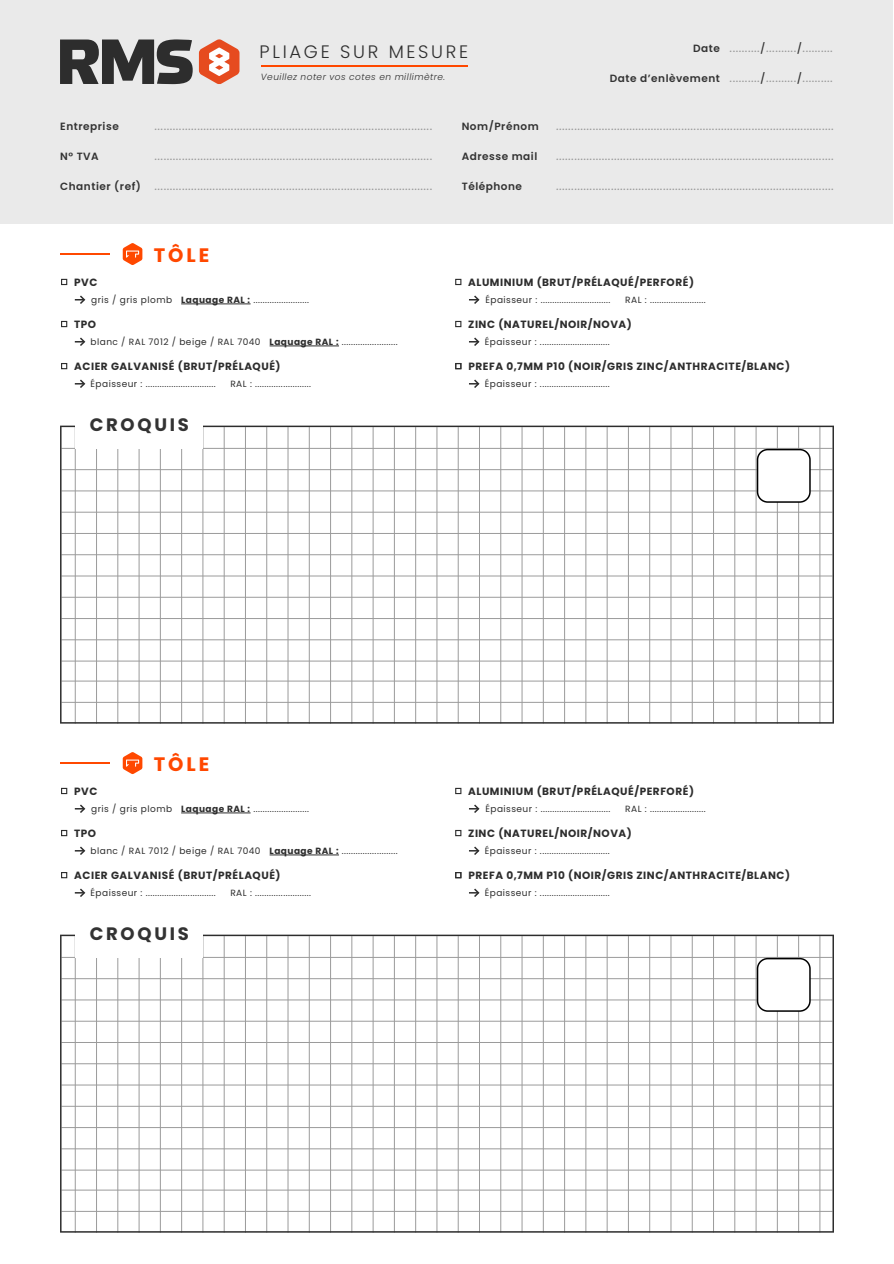
<style>
.page{position:relative;width:894px;height:1264px;background:#fff}
.page>*{position:absolute;margin:0;border:0;box-sizing:border-box;transform-origin:0 0}
.t1{font:700 19.5px "Poppins";letter-spacing:.15em;color:#ff4800}
.t2{font:300 18px "Poppins";letter-spacing:.15em;color:#2d2d2d}
.t3{font:700 18px "Poppins";letter-spacing:.15em;color:#333}
.t4{font:500 10.5px "Poppins";color:#999}
.t5{font:700 10.5px "Poppins";letter-spacing:.05em;color:#2d2d2d}
.t6{font:600 10.5px "Poppins";letter-spacing:.05em;color:#333}
.t7{font:9px "Poppins";letter-spacing:.05em;color:#2d2d2d}
.t8{font:italic 300 9px "Poppins";letter-spacing:.05em;color:#2d2d2d}
.s1{color:#333}
.s2{font-weight:700}
</style>
<div class="page">
<div style="left:0;top:0;width:892px;height:223px;background:#eaeaea"></div>
<svg style="left:60px;top:425px;width:773px;height:298px"></svg>
<hr style="left:60px;top:253px;width:49px;height:2px;background:#ff4800">
<svg style="left:61px;top:279px;width:6px;height:6px"></svg>
<svg style="left:61px;top:321px;width:6px;height:6px"></svg>
<svg style="left:61px;top:363px;width:6px;height:6px"></svg>
<svg style="left:75px;top:295px;width:11px;height:9px"></svg>
<svg style="left:75px;top:337px;width:11px;height:9px"></svg>
<svg style="left:75px;top:379px;width:11px;height:9px"></svg>
<hr style="left:181px;top:303px;width:69px;height:1px;background:#2d2d2d">
<div style="left:75px;top:420px;width:128px;height:28px;background:#fff"></div>
<div style="left:757px;top:449px;width:52px;height:53px;background:#fff;border-radius:10px"></div>
<div style="left:756px;top:449px;width:54px;height:54px;border:2px solid #000;border-radius:10px"></div>
<hr style="left:269px;top:345px;width:70px;height:1px;background:#2d2d2d">
<svg style="left:455px;top:279px;width:6px;height:6px"></svg>
<svg style="left:455px;top:321px;width:6px;height:6px"></svg>
<svg style="left:469px;top:295px;width:11px;height:9px"></svg>
<svg style="left:469px;top:337px;width:11px;height:9px"></svg>
<svg style="left:469px;top:379px;width:11px;height:9px"></svg>
<svg style="left:455px;top:363px;width:6px;height:6px"></svg>
<svg style="left:123px;top:243px;width:19px;height:22px"></svg>
<svg style="left:60px;top:934px;width:773px;height:298px"></svg>
<hr style="left:60px;top:762px;width:49px;height:2px;background:#ff4800">
<svg style="left:61px;top:788px;width:6px;height:6px"></svg>
<svg style="left:61px;top:830px;width:6px;height:6px"></svg>
<svg style="left:61px;top:872px;width:6px;height:6px"></svg>
<svg style="left:75px;top:804px;width:11px;height:9px"></svg>
<svg style="left:75px;top:846px;width:11px;height:9px"></svg>
<svg style="left:75px;top:888px;width:11px;height:9px"></svg>
<hr style="left:181px;top:812px;width:69px;height:1px;background:#2d2d2d">
<div style="left:75px;top:928px;width:128px;height:29px;background:#fff"></div>
<div style="left:757px;top:958px;width:52px;height:53px;background:#fff;border-radius:10px"></div>
<div style="left:756px;top:957px;width:54px;height:54px;border:2px solid #000;border-radius:10px"></div>
<hr style="left:269px;top:854px;width:70px;height:1px;background:#2d2d2d">
<svg style="left:455px;top:788px;width:6px;height:6px"></svg>
<svg style="left:455px;top:830px;width:6px;height:6px"></svg>
<svg style="left:469px;top:804px;width:11px;height:9px"></svg>
<svg style="left:469px;top:846px;width:11px;height:9px"></svg>
<svg style="left:469px;top:888px;width:11px;height:9px"></svg>
<svg style="left:455px;top:872px;width:6px;height:6px"></svg>
<svg style="left:123px;top:752px;width:19px;height:22px"></svg>
<svg style="left:60px;top:39px;width:133px;height:45px"></svg>
<svg style="left:199px;top:39px;width:40px;height:45px"></svg>
<hr style="left:261px;top:66px;width:207px;height:1px;background:#ff4800">
<h2 class="t2" style="left:259px;top:41px;width:210px">PLIAGE SUR MESURE</h2>
<p class="t8" style="left:261px;top:72px;width:186px">Veuillez noter vos cotes en millimètre.</p>
<p class="t6" style="left:60px;top:120px;width:60px">Entreprise</p>
<p class="t6" style="left:60px;top:150px;width:40px">N° TVA</p>
<p class="t6" style="left:60px;top:180px;width:82px">Chantier (ref)</p>
<p class="t4" style="left:154px;top:120px;width:279px">...........................................................................................</p>
<p class="t4" style="left:154px;top:150px;width:279px">...........................................................................................</p>
<p class="t4" style="left:154px;top:180px;width:279px">...........................................................................................</p>
<p class="t6" style="left:461px;top:120px;width:78px">Nom/Prénom</p>
<p class="t6" style="left:461px;top:150px;width:77px">Adresse mail</p>
<p class="t6" style="left:461px;top:180px;width:62px">Téléphone</p>
<p class="t6" style="left:693px;top:43px;width:28px">Date</p>
<p class="t6" style="left:609px;top:73px;width:112px">Date d’enlèvement</p>
<p class="t4" style="left:729px;top:43px;width:104px">..........<span class="s1">/</span>..........<span class="s1">/</span>..........</p>
<p class="t4" style="left:729px;top:73px;width:104px">..........<span class="s1">/</span>..........<span class="s1">/</span>..........</p>
<p class="t4" style="left:556px;top:120px;width:279px">...........................................................................................</p>
<p class="t4" style="left:556px;top:150px;width:279px">...........................................................................................</p>
<p class="t4" style="left:556px;top:180px;width:279px">...........................................................................................</p>
<p class="t5" style="left:74px;top:276px;width:25px">PVC</p>
<h1 class="t1" style="left:154px;top:243px;width:57px">TÔLE</h1>
<p class="t5" style="left:468px;top:276px;width:227px">ALUMINIUM (BRUT/PRÉLAQUÉ/PERFORÉ)</p>
<p class="t7" style="left:91px;top:295px;width:219px">gris / gris plomb <span class="s2">Laquage RAL :</span> ........................</p>
<p class="t5" style="left:74px;top:318px;width:24px">TPO</p>
<p class="t7" style="left:91px;top:337px;width:308px">blanc / RAL 7012 / beige / RAL 7040 <span class="s2">Laquage RAL :</span> ........................</p>
<p class="t7" style="left:91px;top:379px;width:126px">Épaisseur : ..............................</p>
<p class="t7" style="left:230px;top:379px;width:82px">RAL : ........................</p>
<p class="t5" style="left:74px;top:360px;width:208px">ACIER GALVANISÉ (BRUT/PRÉLAQUÉ)</p>
<h2 class="t3" style="left:90px;top:414px;width:101px">CROQUIS</h2>
<p class="t7" style="left:485px;top:295px;width:126px">Épaisseur : ..............................</p>
<p class="t7" style="left:625px;top:295px;width:82px">RAL : ........................</p>
<p class="t7" style="left:484px;top:337px;width:126px">Épaisseur : ..............................</p>
<p class="t7" style="left:484px;top:379px;width:126px">Épaisseur : ..............................</p>
<p class="t5" style="left:468px;top:318px;width:165px">ZINC (NATUREL/NOIR/NOVA)</p>
<p class="t5" style="left:468px;top:360px;width:323px">PREFA 0,7MM P10 (NOIR/GRIS ZINC/ANTHRACITE/BLANC)</p>
<h1 class="t1" style="left:154px;top:752px;width:57px">TÔLE</h1>
<p class="t7" style="left:91px;top:804px;width:219px">gris / gris plomb <span class="s2">Laquage RAL :</span> ........................</p>
<p class="t5" style="left:74px;top:785px;width:25px">PVC</p>
<p class="t5" style="left:74px;top:827px;width:24px">TPO</p>
<p class="t7" style="left:91px;top:846px;width:308px">blanc / RAL 7012 / beige / RAL 7040 <span class="s2">Laquage RAL :</span> ........................</p>
<p class="t7" style="left:91px;top:888px;width:126px">Épaisseur : ..............................</p>
<p class="t7" style="left:230px;top:888px;width:82px">RAL : ........................</p>
<p class="t5" style="left:74px;top:869px;width:208px">ACIER GALVANISÉ (BRUT/PRÉLAQUÉ)</p>
<h2 class="t3" style="left:90px;top:923px;width:101px">CROQUIS</h2>
<p class="t5" style="left:468px;top:785px;width:227px">ALUMINIUM (BRUT/PRÉLAQUÉ/PERFORÉ)</p>
<p class="t7" style="left:485px;top:804px;width:126px">Épaisseur : ..............................</p>
<p class="t7" style="left:625px;top:804px;width:82px">RAL : ........................</p>
<p class="t7" style="left:484px;top:846px;width:126px">Épaisseur : ..............................</p>
<p class="t7" style="left:484px;top:888px;width:126px">Épaisseur : ..............................</p>
<p class="t5" style="left:468px;top:827px;width:165px">ZINC (NATUREL/NOIR/NOVA)</p>
<p class="t5" style="left:468px;top:869px;width:323px">PREFA 0,7MM P10 (NOIR/GRIS ZINC/ANTHRACITE/BLANC)</p>
</div>
